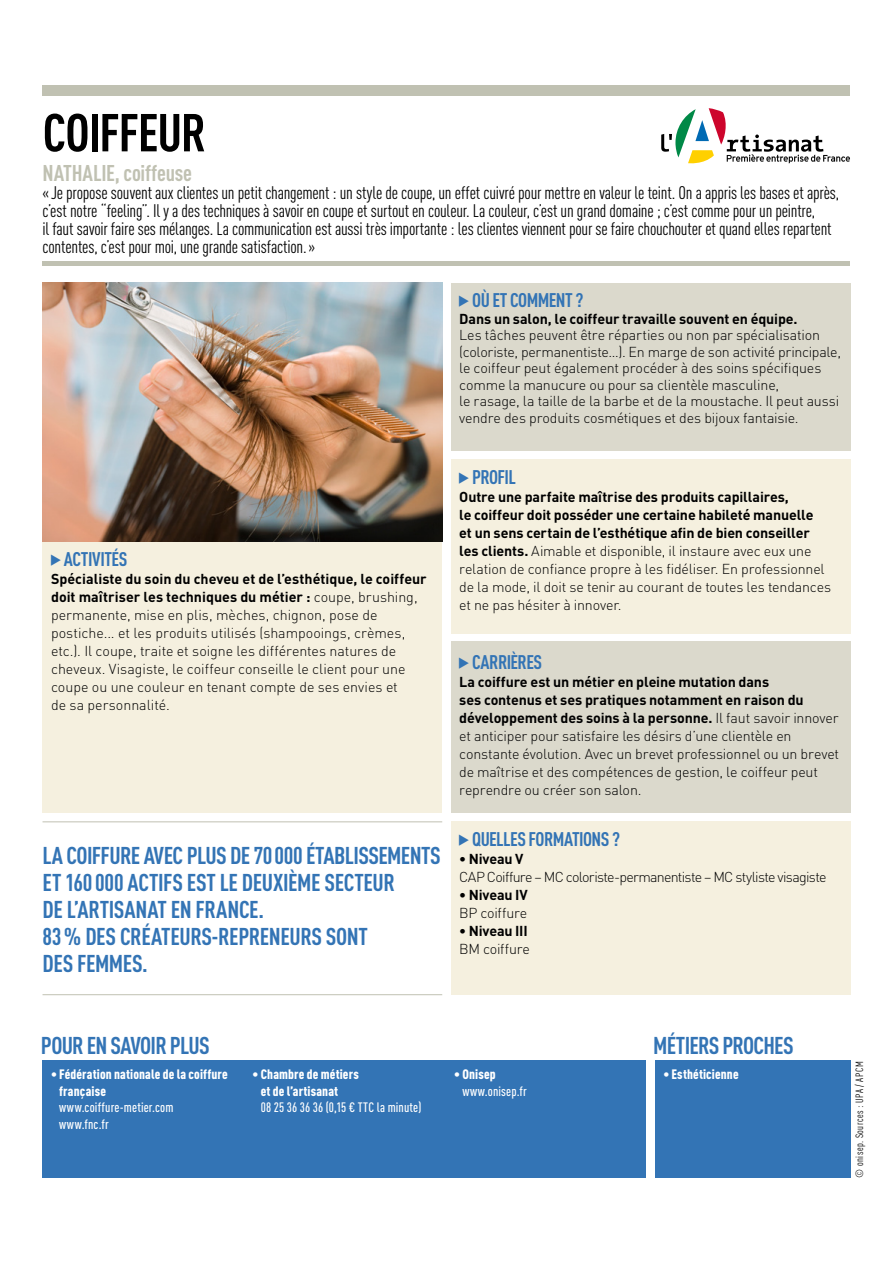
<style>
.page{position:relative;width:893px;height:1263px;background:#fff}
.page>*{position:absolute;margin:0;border:0;box-sizing:border-box;transform-origin:0 0}
.t1{font:700 52.5px "DIN Cond";letter-spacing:-.025em;color:#000}
.t2{font:700 24px/27px "DIN Cond";letter-spacing:-.02em;color:#3374b5}
.t3{font:700 22.5px "DIN Cond";letter-spacing:-.01em;color:#c0c1b2}
.t4{font:700 19.5px "DIN Cond";letter-spacing:-.03em;color:#3374b5}
.t5{font:18px/18px "DIN Cond";letter-spacing:-.015em;color:#000}
.t6{font:300 14.25px/18px "DIN";letter-spacing:-.01em;color:#000}
.t7{font:700 14.25px "DIN";letter-spacing:-.01em;color:#000}
.t8{font:300 14.25px "DIN";letter-spacing:-.05em;color:#000}
.t9{font:900 13.5px/16.5px "DIN Cond";letter-spacing:.01em;color:#fff}
.t10{font:500 13.5px/16.5px "DIN Cond";letter-spacing:.015em;color:#fff}
.t11{font:10.5px "DIN Cond";letter-spacing:.045em;color:#000}
.s1{font-weight:700}
</style>
<div class="page">
<div style="left:43px;top:1060px;width:603px;height:118px;background:#3374b5"></div>
<div style="left:655px;top:1060px;width:195px;height:118px;background:#3374b5"></div>
<div style="left:43px;top:542px;width:399px;height:271px;background:#f5f0df"></div>
<div style="left:451px;top:459px;width:399px;height:174px;background:#f5f0df"></div>
<img style="left:43px;top:283px;width:399px;height:259px">
<div style="left:451px;top:283px;width:399px;height:168px;background:#dbd9cc"></div>
<div style="left:451px;top:642px;width:399px;height:171px;background:#dbd9cc"></div>
<div style="left:451px;top:821px;width:399px;height:174px;background:#f5f0df"></div>
<div style="left:43px;top:85px;width:807px;height:11px;background:#c0c1b2"></div>
<hr style="left:43px;top:262px;width:807px;height:4px;background:#c0c1b2">
<svg style="left:661px;top:108px;width:189px;height:56px"></svg>
<hr style="left:43px;top:821px;width:399px;height:1px;background:#c0c1b2">
<hr style="left:43px;top:994px;width:399px;height:1px;background:#c0c1b2">
<h1 class="t1" style="left:43px;top:101px;width:165px">COIFFEUR</h1>
<h3 class="t3" style="left:43px;top:159px;width:151px">NATHALIE, COIFFEUSE</h3>
<p class="t5" style="left:43px;top:184px;width:798px">«Je propose souvent aux clientes un petit changement : un style de coupe, un effet cuivré pour mettre en valeur le teint. On a appris les bases et après, c’est notre “feeling”. Il y a des techniques à savoir en coupe et surtout en couleur. La couleur, c’est un grand domaine ; c’est comme pour un peintre,<br>il faut savoir faire ses mélanges. La communication est aussi très importante : les clientes viennent pour se faire chouchouter et quand elles repartent contentes, c’est pour moi, une grande satisfaction.»</p>
<h3 class="t4" style="left:64px;top:547px;width:65px">ACTIVITÉS</h3>
<p class="t6" style="left:51px;top:570px;width:377px"><span class="s1">Spécialiste du soin du cheveu et de l’esthétique, le coiffeur doit maîtriser les techniques du métier :</span> coupe, brushing, permanente, mise en plis, mèches, chignon, pose de postiche... et les produits utilisés (shampooings, crèmes, etc.). Il coupe, traite et soigne les différentes natures de cheveux. Visagiste, le coiffeur conseille le client pour une coupe ou une couleur en tenant compte de ses envies et<br>de sa personnalité.</p>
<h2 class="t2" style="left:42px;top:841px;width:400px">LA COIFFURE AVEC PLUS DE 70000 ÉTABLISSEMENTS<br>ET 160 000 ACTIFS EST LE DEUXIÈME SECTEUR<br>DE L’ARTISANAT EN FRANCE.<br>83% DES CRÉATEURS-REPRENEURS SONT<br>DES FEMMES.</h2>
<h3 class="t4" style="left:472px;top:288px;width:113px">OÙ ET COMMENT ?</h3>
<p class="t7" style="left:459px;top:309px;width:340px">Dans un salon, le coiffeur travaille souvent en équipe.</p>
<p class="t6" style="left:459px;top:326px;width:383px;line-height:16.5px">Les tâches peuvent être réparties ou non par spécialisation (coloriste, permanentiste…). En marge de son activité principale, le coiffeur peut également procéder à des soins spécifiques comme la manucure ou pour sa clientèle masculine,<br>le rasage, la taille de la barbe et de la moustache. Il peut aussi vendre des produits cosmétiques et des bijoux fantaisie.</p>
<h3 class="t4" style="left:472px;top:465px;width:45px">PROFIL</h3>
<p class="t6" style="left:459px;top:488px;width:373px"><span class="s1">Outre une parfaite maîtrise des produits capillaires,<br>le coiffeur doit posséder une certaine habileté manuelle<br>et un sens certain de l’esthétique afin de bien conseiller les clients.</span> Aimable et disponible, il instaure avec eux une relation de confiance propre à les fidéliser. En professionnel de la mode, il doit se tenir au courant de toutes les tendances et ne pas hésiter à innover.</p>
<h3 class="t4" style="left:472px;top:650px;width:71px">CARRIÈRES</h3>
<p class="t6" style="left:459px;top:672px;width:381px"><span class="s1">La coiffure est un métier en pleine mutation dans<br>ses contenus et ses pratiques notamment en raison du développement des soins à la personne.</span> Il faut savoir innover et anticiper pour satisfaire les désirs d’une clientèle en constante évolution. Avec un brevet professionnel ou un brevet de maîtrise et des compétences de gestion, le coiffeur peut reprendre ou créer son salon.</p>
<h3 class="t4" style="left:472px;top:827px;width:149px">QUELLES FORMATIONS ?</h3>
<p class="t7" style="left:459px;top:850px;width:66px">• Niveau V</p>
<p class="t8" style="left:459px;top:868px;width:369px">CAP Coiffure – MC coloriste-permanentiste – MC styliste visagiste</p>
<p class="t7" style="left:459px;top:886px;width:70px">• Niveau IV</p>
<p class="t6" style="left:459px;top:904px;width:70px">BP coiffure</p>
<p class="t7" style="left:459px;top:922px;width:70px">• Niveau III</p>
<p class="t6" style="left:459px;top:940px;width:72px">BM coiffure</p>
<h2 class="t2" style="left:41px;top:1031px;width:170px">POUR EN SAVOIR PLUS</h2>
<p class="t9" style="left:59px;top:1066px;width:170px;text-indent:-8px">• Fédération nationale de la coiffure française</p>
<p class="t10" style="left:59px;top:1099px;width:116px">www.coiffure-metier.com www.fnc.fr</p>
<p class="t9" style="left:261px;top:1066px;width:100px;text-indent:-8px">• Chambre de métiers et de l’artisanat</p>
<p class="t10" style="left:261px;top:1099px;width:162px">08 25 36 36 36 (0,15 € TTC la minute)</p>
<p class="t9" style="left:454px;top:1066px;width:43px">• Onisep</p>
<p class="t10" style="left:462px;top:1082px;width:66px">www.onisep.fr</p>
<h2 class="t2" style="left:653px;top:1031px;width:142px">MÉTIERS PROCHES</h2>
<p class="t9" style="left:663px;top:1066px;width:77px">• Esthéticienne</p>
<p class="t11" style="left:853px;top:1178px;width:118px;rotate:-90deg">© onisep. Sources : UPA / APCM</p>
</div>
